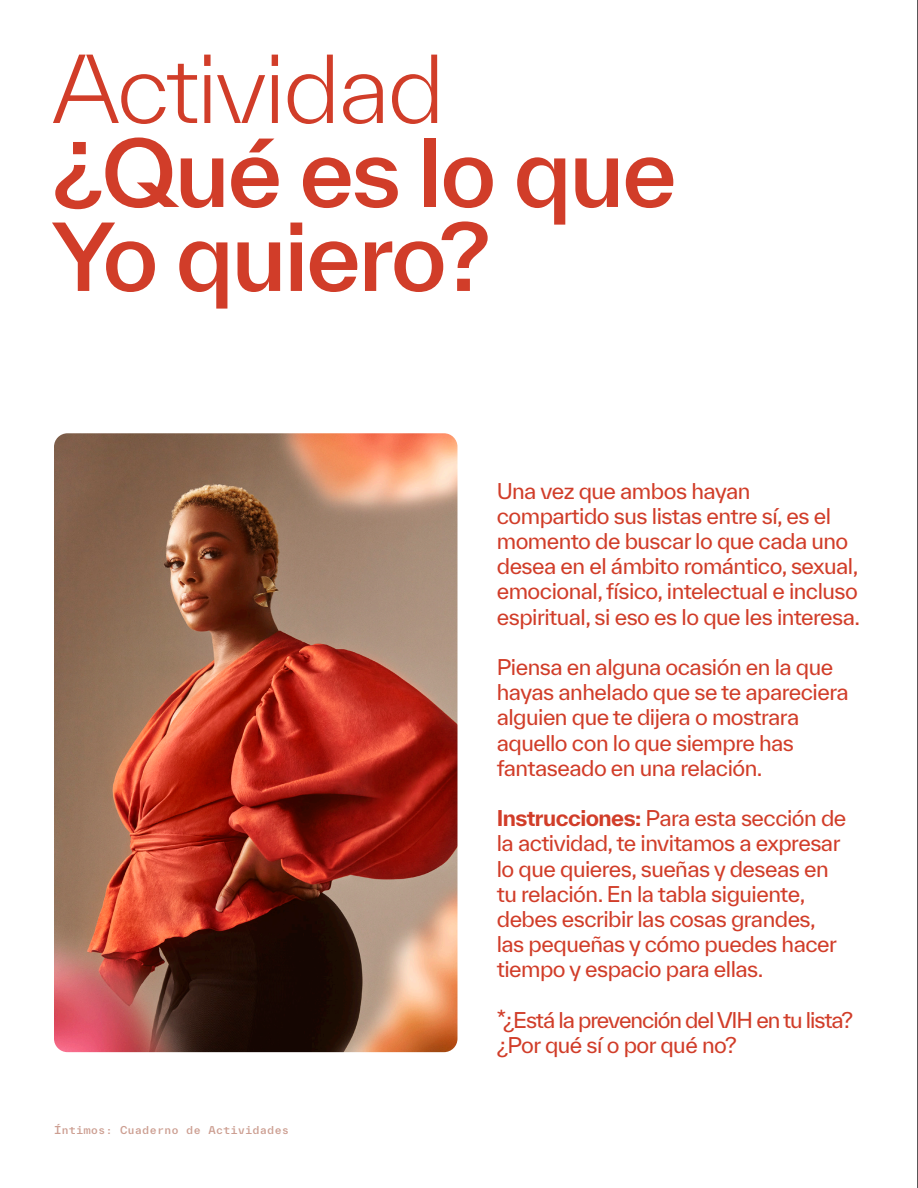
<style>
.page{position:relative;width:918px;height:1188px;background:#fff}
.page>*{position:absolute;margin:0;border:0;box-sizing:border-box;transform-origin:0 0}
.t1{font:500 90px "TWK Everett";letter-spacing:-.025em;color:#d13d29}
.t2{font:300 90px "TWK Everett";letter-spacing:-.025em;color:#d13d29}
.t3{font:21px/25.2px "TWK Everett";letter-spacing:-.025em;color:#d13d29}
.t4{font:21px "TWK Everett";letter-spacing:-.05em;color:#d13d29}
.t5{font:500 10.5px "TWK Everett Mono";color:#cc9e91}
.s1{font-weight:700}
</style>
<div class="page">
<img style="left:54px;top:433px;width:404px;height:619px">
<hr style="left:917px;top:0;width:1px;height:1188px;background:#231f20">
<p class="t2" style="left:52px;top:29px;width:394px">Actividad</p>
<p class="t1" style="left:52px;top:109px;width:626px">¿Qué es lo que</p>
<p class="t1" style="left:52px;top:193px;width:440px">Yo quiero?</p>
<p class="t5" style="left:54px;top:1123px;width:237px">Íntimos: Cuaderno de Actividades</p>
<p class="t3" style="left:497px;top:478px;width:365px">Una vez que ambos hayan compartido sus listas entre sí, es el momento de buscar lo que cada uno desea en el ámbito romántico, sexual, emocional, físico, intelectual e incluso espiritual, si eso es lo que les interesa.</p>
<p class="t3" style="left:497px;top:654px;width:353px">Piensa en alguna ocasión en la que hayas anhelado que se te apareciera alguien que te dijera o mostrara aquello con lo que siempre has fantaseado en una relación.</p>
<p class="t3" style="left:497px;top:805px;width:351px"><span class="s1">Instrucciones:</span> Para esta sección de la actividad, te invitamos a expresar lo que quieres, sueñas y deseas en tu relación. En la tabla siguiente, debes escribir las cosas grandes, las pequeñas y cómo puedes hacer tiempo y espacio para ellas.</p>
<p class="t4" style="left:497px;top:1005px;width:358px">*¿Está la prevención del VIH en tu lista?</p>
<p class="t3" style="left:497px;top:1032px;width:242px">¿Por qué sí o por qué no?</p>
</div>
